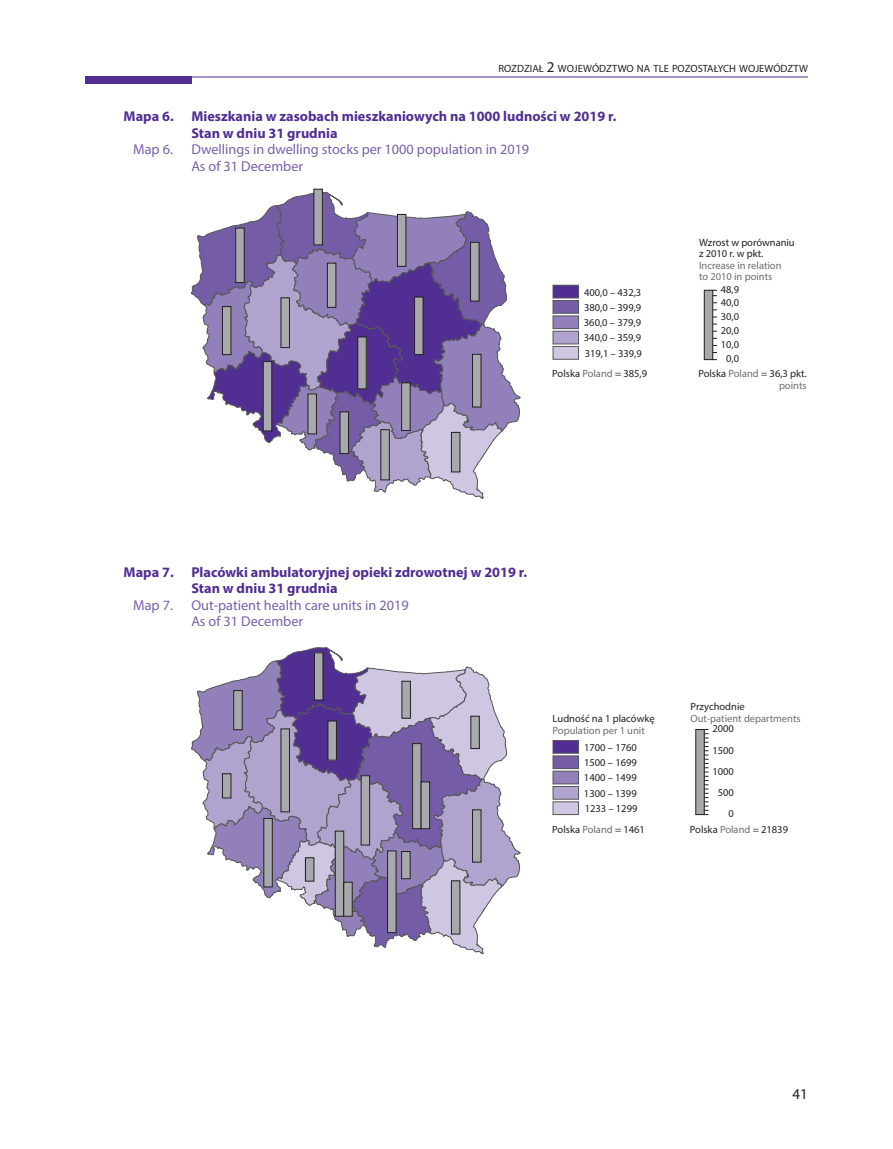
<style>
.page{position:relative;width:893px;height:1149px;background:#fff}
.page>*{position:absolute;margin:0;border:0;box-sizing:border-box;transform-origin:0 0}
.t1{font:15px "Myriad Pro";color:#231f20}
.Tytuł_mapy_PL{font:700 14.25px/16.5px "Myriad Pro";color:#502e92}
.Tytuł_mapy_ANG{font:14.25px/16.5px "Myriad Pro";color:#7960aa}
.t2{font:10.5px/14.2px "Myriad Pro";color:#231f20}
.t3{font:10.5px/11.4px "Myriad Pro";color:#6c6d70}
.t4{font:10.5px "Myriad Pro";color:#231f20}
.s1{font-size:15px}
.s2{color:#231f20}
.s3{color:#6c6d70}
</style>
<div class="page">
<div style="left:85px;top:77px;width:106px;height:7px;background:#502e92"></div>
<hr style="left:191px;top:77px;width:617px;height:1px;background:#502e92">
<svg style="left:191px;top:192px;width:330px;height:306px"></svg>
<div style="left:415px;top:297px;width:8px;height:57px;background:#a8a9ad"></div>
<div style="left:414px;top:297px;width:9px;height:57px;border:1px solid #231f20"></div>
<div style="left:281px;top:298px;width:8px;height:49px;background:#a8a9ad"></div>
<div style="left:281px;top:297px;width:9px;height:51px;border:1px solid #231f20"></div>
<div style="left:314px;top:189px;width:8px;height:56px;background:#a8a9ad"></div>
<div style="left:314px;top:189px;width:9px;height:56px;border:1px solid #231f20"></div>
<div style="left:263px;top:361px;width:9px;height:70px;background:#a8a9ad"></div>
<div style="left:263px;top:361px;width:9px;height:70px;border:1px solid #231f20"></div>
<div style="left:381px;top:429px;width:8px;height:51px;background:#a8a9ad"></div>
<div style="left:381px;top:429px;width:9px;height:51px;border:1px solid #231f20"></div>
<div style="left:471px;top:242px;width:8px;height:59px;background:#a8a9ad"></div>
<div style="left:470px;top:242px;width:9px;height:59px;border:1px solid #231f20"></div>
<div style="left:358px;top:337px;width:8px;height:52px;background:#a8a9ad"></div>
<div style="left:222px;top:306px;width:9px;height:48px;background:#a8a9ad"></div>
<div style="left:222px;top:306px;width:9px;height:49px;border:1px solid #231f20"></div>
<div style="left:308px;top:394px;width:8px;height:40px;background:#a8a9ad"></div>
<div style="left:308px;top:393px;width:9px;height:41px;border:1px solid #231f20"></div>
<div style="left:327px;top:263px;width:9px;height:44px;background:#a8a9ad"></div>
<div style="left:327px;top:263px;width:9px;height:44px;border:1px solid #231f20"></div>
<div style="left:236px;top:228px;width:8px;height:54px;background:#a8a9ad"></div>
<div style="left:235px;top:228px;width:9px;height:55px;border:1px solid #231f20"></div>
<div style="left:472px;top:354px;width:9px;height:53px;background:#a8a9ad"></div>
<div style="left:472px;top:354px;width:9px;height:53px;border:1px solid #231f20"></div>
<div style="left:402px;top:383px;width:8px;height:47px;background:#a8a9ad"></div>
<div style="left:401px;top:382px;width:9px;height:48px;border:1px solid #231f20"></div>
<div style="left:340px;top:412px;width:9px;height:41px;background:#a8a9ad"></div>
<div style="left:340px;top:411px;width:9px;height:42px;border:1px solid #231f20"></div>
<div style="left:451px;top:432px;width:9px;height:40px;background:#a8a9ad"></div>
<div style="left:451px;top:432px;width:9px;height:40px;border:1px solid #231f20"></div>
<div style="left:397px;top:214px;width:9px;height:52px;background:#a8a9ad"></div>
<div style="left:397px;top:214px;width:9px;height:52px;border:1px solid #231f20"></div>
<div style="left:553px;top:285px;width:25px;height:13px;background:#502e92"></div>
<div style="left:553px;top:285px;width:26px;height:13px;border:1px solid #57585a"></div>
<div style="left:553px;top:300px;width:25px;height:13px;background:#745ca7"></div>
<div style="left:553px;top:300px;width:26px;height:13px;border:1px solid #57585a"></div>
<div style="left:553px;top:316px;width:25px;height:12px;background:#9280bb"></div>
<div style="left:553px;top:315px;width:26px;height:14px;border:1px solid #57585a"></div>
<div style="left:553px;top:331px;width:25px;height:13px;background:#b0a4cf"></div>
<div style="left:553px;top:331px;width:26px;height:13px;border:1px solid #57585a"></div>
<div style="left:553px;top:346px;width:25px;height:13px;background:#cfc6e2"></div>
<div style="left:553px;top:346px;width:26px;height:13px;border:1px solid #57585a"></div>
<svg style="left:713px;top:290px;width:4px;height:6px"></svg>
<div style="left:704px;top:290px;width:9px;height:69px;background:#a8a9ad"></div>
<div style="left:704px;top:290px;width:9px;height:70px;border:1px solid #231f20"></div>
<svg style="left:191px;top:647px;width:330px;height:306px"></svg>
<div style="left:222px;top:773px;width:9px;height:24px;background:#a8a9ad"></div>
<div style="left:222px;top:773px;width:9px;height:25px;border:1px solid #231f20"></div>
<div style="left:305px;top:857px;width:9px;height:23px;background:#a8a9ad"></div>
<div style="left:305px;top:857px;width:9px;height:24px;border:1px solid #231f20"></div>
<div style="left:281px;top:728px;width:8px;height:83px;background:#a8a9ad"></div>
<div style="left:281px;top:728px;width:9px;height:83px;border:1px solid #231f20"></div>
<div style="left:314px;top:652px;width:9px;height:47px;background:#a8a9ad"></div>
<div style="left:314px;top:652px;width:9px;height:48px;border:1px solid #231f20"></div>
<div style="left:388px;top:850px;width:8px;height:82px;background:#a8a9ad"></div>
<div style="left:387px;top:850px;width:9px;height:82px;border:1px solid #231f20"></div>
<div style="left:471px;top:716px;width:8px;height:32px;background:#a8a9ad"></div>
<div style="left:471px;top:715px;width:9px;height:33px;border:1px solid #231f20"></div>
<div style="left:413px;top:743px;width:8px;height:85px;background:#a8a9ad"></div>
<div style="left:412px;top:743px;width:9px;height:85px;border:1px solid #231f20"></div>
<div style="left:421px;top:781px;width:9px;height:47px;background:#a8a9ad"></div>
<div style="left:421px;top:781px;width:9px;height:47px;border:1px solid #231f20"></div>
<div style="left:234px;top:690px;width:8px;height:39px;background:#a8a9ad"></div>
<div style="left:233px;top:690px;width:9px;height:39px;border:1px solid #231f20"></div>
<div style="left:264px;top:818px;width:8px;height:68px;background:#a8a9ad"></div>
<div style="left:264px;top:818px;width:9px;height:68px;border:1px solid #231f20"></div>
<div style="left:402px;top:681px;width:8px;height:37px;background:#a8a9ad"></div>
<div style="left:402px;top:680px;width:9px;height:38px;border:1px solid #231f20"></div>
<div style="left:361px;top:775px;width:9px;height:69px;background:#a8a9ad"></div>
<div style="left:361px;top:775px;width:9px;height:70px;border:1px solid #231f20"></div>
<div style="left:328px;top:720px;width:8px;height:40px;background:#a8a9ad"></div>
<div style="left:328px;top:720px;width:9px;height:40px;border:1px solid #231f20"></div>
<div style="left:402px;top:851px;width:8px;height:27px;background:#a8a9ad"></div>
<div style="left:401px;top:851px;width:9px;height:27px;border:1px solid #231f20"></div>
<div style="left:451px;top:880px;width:9px;height:53px;background:#a8a9ad"></div>
<div style="left:451px;top:880px;width:9px;height:53px;border:1px solid #231f20"></div>
<div style="left:472px;top:809px;width:9px;height:52px;background:#a8a9ad"></div>
<div style="left:472px;top:809px;width:9px;height:53px;border:1px solid #231f20"></div>
<div style="left:335px;top:830px;width:9px;height:85px;background:#a8a9ad"></div>
<div style="left:335px;top:830px;width:9px;height:86px;border:1px solid #231f20"></div>
<div style="left:344px;top:881px;width:8px;height:34px;background:#a8a9ad"></div>
<svg style="left:704px;top:729px;width:4px;height:86px"></svg>
<div style="left:696px;top:729px;width:8px;height:85px;background:#a8a9ad"></div>
<div style="left:695px;top:729px;width:9px;height:85px;border:1px solid #231f20"></div>
<div style="left:553px;top:740px;width:25px;height:13px;background:#502e92"></div>
<div style="left:553px;top:740px;width:26px;height:13px;border:1px solid #57585a"></div>
<div style="left:553px;top:755px;width:25px;height:13px;background:#745ca7"></div>
<div style="left:553px;top:755px;width:26px;height:13px;border:1px solid #57585a"></div>
<div style="left:553px;top:771px;width:25px;height:12px;background:#9280bb"></div>
<div style="left:553px;top:770px;width:26px;height:13px;border:1px solid #57585a"></div>
<div style="left:553px;top:786px;width:25px;height:13px;background:#b0a4cf"></div>
<div style="left:553px;top:786px;width:26px;height:13px;border:1px solid #57585a"></div>
<div style="left:553px;top:801px;width:25px;height:13px;background:#cfc6e2"></div>
<div style="left:553px;top:801px;width:26px;height:13px;border:1px solid #57585a"></div>
<p class="t4" style="left:498px;top:62px;width:311px">ROZDZIAŁ <span class="s1">2</span> WOJEWÓDZTWO NA TLE POZOSTAŁYCH WOJEWÓDZTW</p>
<p class="Tytuł_mapy_PL" style="left:191px;top:108px;width:426px;text-indent:-68px">Mapa 6. Mieszkania w zasobach mieszkaniowych na 1000 ludności w 2019 r.<br>Stan w dniu 31 grudnia</p>
<p class="Tytuł_mapy_ANG" style="left:133px;top:141px;width:41px">Map 6.</p>
<p class="Tytuł_mapy_ANG" style="left:191px;top:141px;width:339px">Dwellings in dwelling stocks per 1000 population in 2019<br>As of 31 December</p>
<p class="t2" style="left:584px;top:284px;width:59px">400,0 – 432,3</p>
<p class="t2" style="left:584px;top:315px;width:59px">360,0 – 379,9</p>
<p class="t2" style="left:584px;top:300px;width:59px">380,0 – 399,9</p>
<p class="t2" style="left:584px;top:330px;width:59px;line-height:15.3px">340,0 – 359,9<br>319,1 – 339,9</p>
<p class="t3" style="left:699px;top:236px;width:97px"><span class="s2">Wzrost w porównaniu z 2010 r. w pkt.<br></span>Increase in relation<br>to 2010 in points</p>
<p class="t2" style="left:721px;top:283px;width:20px;line-height:12.5px">48,9<br>40,0</p>
<p class="t2" style="left:721px;top:309px;width:20px;text-align:center">30,0<br>20,0<br>10,0<br>0,0</p>
<p class="t2" style="left:552px;top:366px;width:96px">Polska <span class="s3">Poland</span> 385,9</p>
<p class="t2" style="left:615px;top:366px;width:8px">=</p>
<p class="t2" style="left:698px;top:368px;width:110px;line-height:11.2px;text-align:right">Polska <span class="s3">Poland</span> = 36,3 pkt. <span class="s3">points</span></p>
<p class="Tytuł_mapy_PL" style="left:191px;top:563px;width:337px;text-indent:-68px">Mapa 7. Placówki ambulatoryjnej opieki zdrowotnej w 2019 r.<br>Stan w dniu 31 grudnia</p>
<p class="Tytuł_mapy_ANG" style="left:133px;top:596px;width:41px">Map 7.</p>
<p class="Tytuł_mapy_ANG" style="left:191px;top:596px;width:219px">Out-patient health care units in 2019<br>As of 31 December</p>
<p class="t2" style="left:553px;top:712px;width:103px;line-height:11.4px">Ludność na 1 placówkę<br><span class="s3">Population per 1 unit</span></p>
<p class="t2" style="left:584px;top:739px;width:54px">1700 – 1760</p>
<p class="t2" style="left:584px;top:770px;width:54px">1400 – 1499</p>
<p class="t2" style="left:584px;top:755px;width:54px">1500 – 1699</p>
<p class="t2" style="left:584px;top:785px;width:55px;line-height:15.3px">1300 – 1399<br>1233 – 1299</p>
<p class="t2" style="left:552px;top:821px;width:94px">Polska <span class="s3">Poland</span> 1461</p>
<p class="t2" style="left:615px;top:821px;width:8px">=</p>
<p class="t3" style="left:690px;top:700px;width:112px"><span class="s2">Przychodnie<br></span>Out-patient departments</p>
<p class="t2" style="left:712px;top:721px;width:23px">2000</p>
<p class="t2" style="left:712px;top:760px;width:23px;line-height:21.3px;text-align:right">1000<br>500<br>0</p>
<p class="t2" style="left:712px;top:742px;width:23px">1500</p>
<p class="t2" style="left:690px;top:821px;width:100px">Polska <span class="s3">Poland</span> = 21839</p>
<h1 class="t1" style="left:792px;top:1083px;width:17px">41</h1>
</div>
